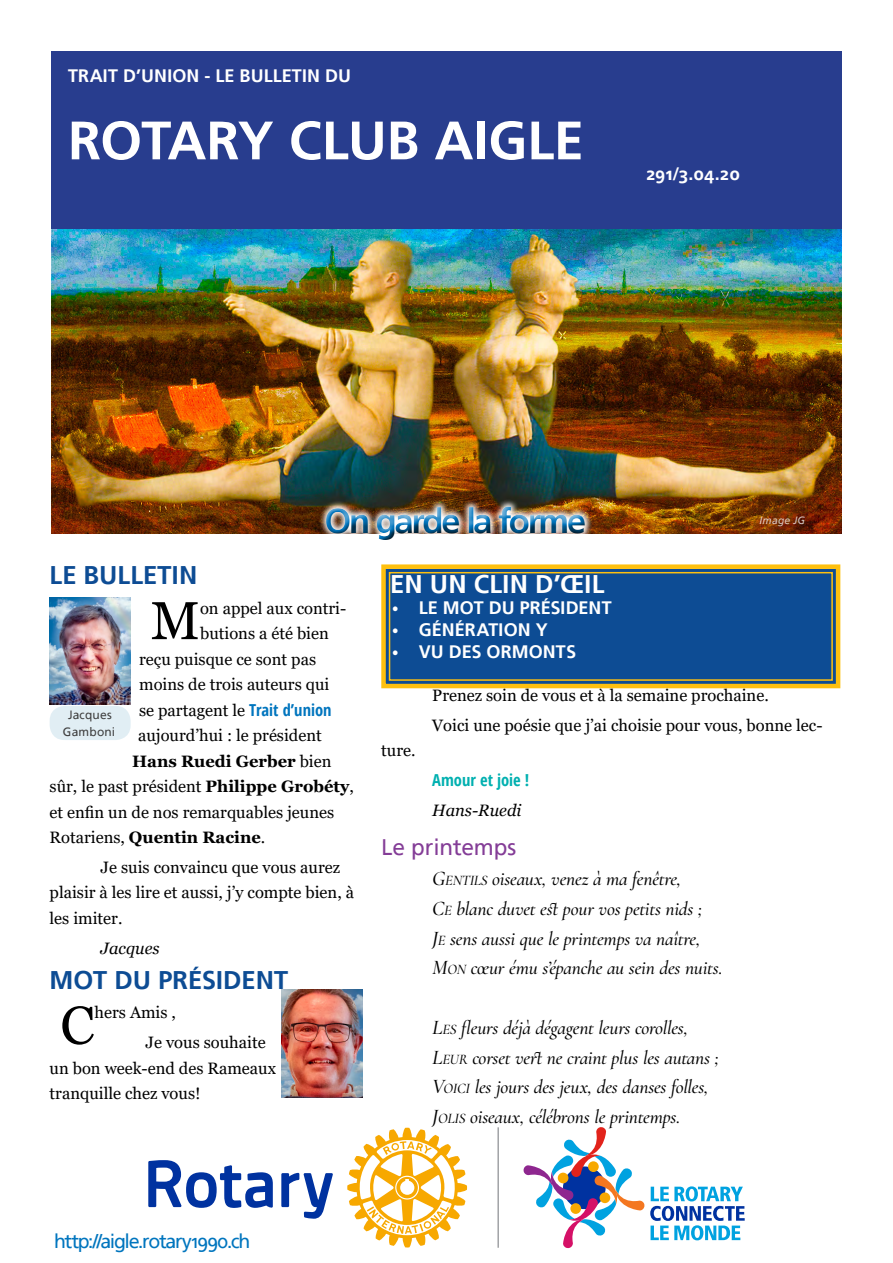
<style>
.page{position:relative;width:893px;height:1263px;background:#fff}
.page>*{position:absolute;margin:0;border:0;box-sizing:border-box;transform-origin:0 0}
.t1{font:700 54px "Frutiger Linotype";letter-spacing:-.005em;color:#fff}
.Corps_NO_indent{font:53.25px "Georgia";color:#000}
.t2{font:700 34.5px "Frutiger Linotype";letter-spacing:-.07em;color:#0075be}
.Titre_2{font:700 25.5px "Frutiger Linotype";color:#0d4c94}
.Titre_2-2{font:700 25.5px "Frutiger Linotype";letter-spacing:.005em;color:#fff}
.Titre_3{font:22.5px "Frutiger Linotype";letter-spacing:-.005em;color:#843d97}
.Poétique{font:italic 500 19.5px "Cormorant Garamond";letter-spacing:-.015em;color:#000}
.Titre_1{font:19.5px "Frutiger Linotype";letter-spacing:-.065em;color:#0075be}
.t3{font:700 18px "Frutiger Linotype";letter-spacing:.005em;color:#fff}
.Corps_indent{font:16.5px/25.5px "Georgia";color:#000}
.Corps_NO_indent-2{font:16.5px "Georgia";color:#000}
.Corps_NO_indent-3{font:700 16.5px "Georgia";color:#000}
.Corps_indent-2{font:italic 16.5px "Georgia";color:#000}
.Corps_indent-3{font:700 condensed 16.5px "Open Sans";color:#00b0b0}
.t4{font:12px/16.5px "Frutiger Linotype";letter-spacing:.015em;color:#000;text-align:center}
.t5{font:italic 10.5px "Frutiger Linotype";letter-spacing:.015em;color:#fff}
.s1{font-family:"Open Sans";font-weight:700;font-stretch:condensed;color:#0075be}
.s2{font-weight:400}
.s3{font-weight:700}
.s4{font-family:"Georgia";font-weight:400}
.s5{font-size:21px}
.s6{font-size:14.7px}
</style>
<div class="page">
<img style="left:51px;top:229px;width:791px;height:305px">
<div style="left:51px;top:51px;width:791px;height:178px;background:#283d8e"></div>
<svg style="left:148px;top:1160px;width:185px;height:59px"></svg>
<svg style="left:347px;top:1128px;width:120px;height:119px"></svg>
<hr style="left:497px;top:1127px;width:2px;height:121px;background:#939598">
<svg style="left:523px;top:1127px;width:222px;height:121px"></svg>
<svg style="left:381px;top:564px;width:460px;height:125px;background:#275988"></svg>
<div style="left:389px;top:572px;width:444px;height:109px;border:2px solid #fec00f"></div>
<div style="left:315px;top:496px;width:277px;height:51px;background:#fff;opacity:.75"></div>
<div style="left:319px;top:499px;width:276px;height:49px;background:#000;opacity:.75"></div>
<img style="left:50px;top:598px;width:81px;height:107px">
<img style="left:281px;top:989px;width:81px;height:108px">
<div style="left:50px;top:706px;width:81px;height:34px;background:#e1eef4;border-radius:15px"></div>
<p class="t3" style="left:68px;top:65px;width:285px">TRAIT D’UNION - LE BULLETIN DU</p>
<p class="t1" style="left:68px;top:108px;width:517px">ROTARY CLUB AIGLE</p>
<p class="t3" style="left:646px;top:162px;width:95px">291/3.04.20</p>
<h3 class="t2" style="left:324px;top:500px;width:263px">On garde la forme</h3>
<p class="t5" style="left:759px;top:514px;width:47px">Image JG</p>
<p class="Titre_2" style="left:50px;top:559px;width:150px">LE BULLETIN</p>
<p class="Corps_NO_indent" style="left:151px;top:588px;width:51px">M</p>
<p class="Corps_NO_indent-2" style="left:200px;top:598px;width:148px">on appel aux contri-</p>
<p class="Corps_NO_indent-2" style="left:200px;top:623px;width:130px">butions a été bien</p>
<p class="Corps_NO_indent-2" style="left:139px;top:649px;width:178px">reçu puisque ce sont pas</p>
<p class="Corps_NO_indent-2" style="left:139px;top:674px;width:192px">moins de trois auteurs qui</p>
<p class="Corps_NO_indent-2" style="left:139px;top:700px;width:194px">se partagent le <span class="s1">Trait d’union</span></p>
<p class="Corps_NO_indent-2" style="left:138px;top:725px;width:185px">aujourd’hui : le président</p>
<p class="Corps_NO_indent-3" style="left:132px;top:750px;width:201px">Hans Ruedi Gerber <span class="s2">bien</span></p>
<p class="Corps_NO_indent-2" style="left:50px;top:776px;width:306px">sûr, le past président <span class="s3">Philippe Grobéty</span>,</p>
<p class="Corps_NO_indent-2" style="left:50px;top:802px;width:286px">et enfin un de nos remarquables jeunes</p>
<p class="Corps_NO_indent-3" style="left:50px;top:827px;width:217px"><span class="s2">Rotariens,</span> Quentin Racine<span class="s2">.</span></p>
<p class="Corps_indent" style="left:50px;top:855px;width:306px;text-indent:51px">Je suis convaincu que vous aurez plaisir à les lire et aussi, j’y compte bien, à les imiter.</p>
<p class="Corps_indent-2" style="left:101px;top:937px;width:61px">Jacques</p>
<p class="Titre_2" style="left:50px;top:964px;width:240px">MOT DU PRÉSIDENT</p>
<p class="Corps_NO_indent" style="left:60px;top:993px;width:36px">C</p>
<p class="Corps_NO_indent-2" style="left:95px;top:1002px;width:83px">hers Amis ,</p>
<p class="t4" style="left:63px;top:707px;width:54px">Jacques<br>Gamboni</p>
<p class="Corps_indent" style="left:50px;top:1030px;width:228px;text-indent:96px">Je vous souhaite un bon week-end des Rameaux tranquille chez vous!</p>
<p class="Titre_2-2" style="left:390px;top:568px;width:216px">EN UN CLIN D’ŒIL</p>
<p class="t3" style="left:392px;top:597px;width:221px"><span class="s4">•</span> LE MOT DU PRÉSIDENT</p>
<p class="t3" style="left:392px;top:619px;width:157px"><span class="s4">•</span> GÉNÉRATION Y</p>
<p class="t3" style="left:392px;top:640px;width:186px"><span class="s4">•</span> VU DES ORMONTS</p>
<p class="Corps_indent" style="left:381px;top:738px;width:36px">ture.</p>
<p class="Corps_indent" style="left:432px;top:683px;width:338px">Prenez soin de vous et à la semaine prochaine.</p>
<p class="Corps_indent" style="left:432px;top:712px;width:392px">Voici une poésie que j’ai choisie pour vous, bonne lec-</p>
<p class="Corps_indent-3" style="left:432px;top:768px;width:99px">Amour et joie !</p>
<p class="Corps_indent-2" style="left:432px;top:799px;width:91px">Hans-Ruedi</p>
<p class="Titre_3" style="left:381px;top:834px;width:137px">Le printemps</p>
<p class="Poétique" style="left:432px;top:867px;width:250px"><span class="s5">G</span><span class="s6">ENTILS</span> oiseaux, venez à ma fenêtre,</p>
<p class="Poétique" style="left:432px;top:897px;width:272px"><span class="s5">C</span><span class="s6">E</span> blanc duvet est pour vos petits nids ;</p>
<p class="Poétique" style="left:432px;top:927px;width:270px"><span class="s5">J</span><span class="s6">E</span> sens aussi que le printemps va naître,</p>
<p class="Poétique" style="left:432px;top:956px;width:292px"><span class="s5">M</span><span class="s6">ON</span> cœur ému s’épanche au sein des nuits.</p>
<p class="Poétique" style="left:432px;top:1016px;width:257px"><span class="s5">L</span><span class="s6">ES</span> fleurs déjà dégagent leurs corolles,</p>
<p class="Poétique" style="left:432px;top:1046px;width:288px"><span class="s5">L</span><span class="s6">EUR</span> corset vert ne craint plus les autans ;</p>
<p class="Poétique" style="left:432px;top:1075px;width:278px"><span class="s5">V</span><span class="s6">OICI</span> les jours des jeux, des danses folles,</p>
<p class="Poétique" style="left:432px;top:1105px;width:250px"><span class="s5">J</span><span class="s6">OLIS</span> oiseaux, célébrons le printemps.</p>
<p class="Titre_1" style="left:54px;top:1229px;width:198px">http://aigle.rotary1990.ch</p>
</div>
